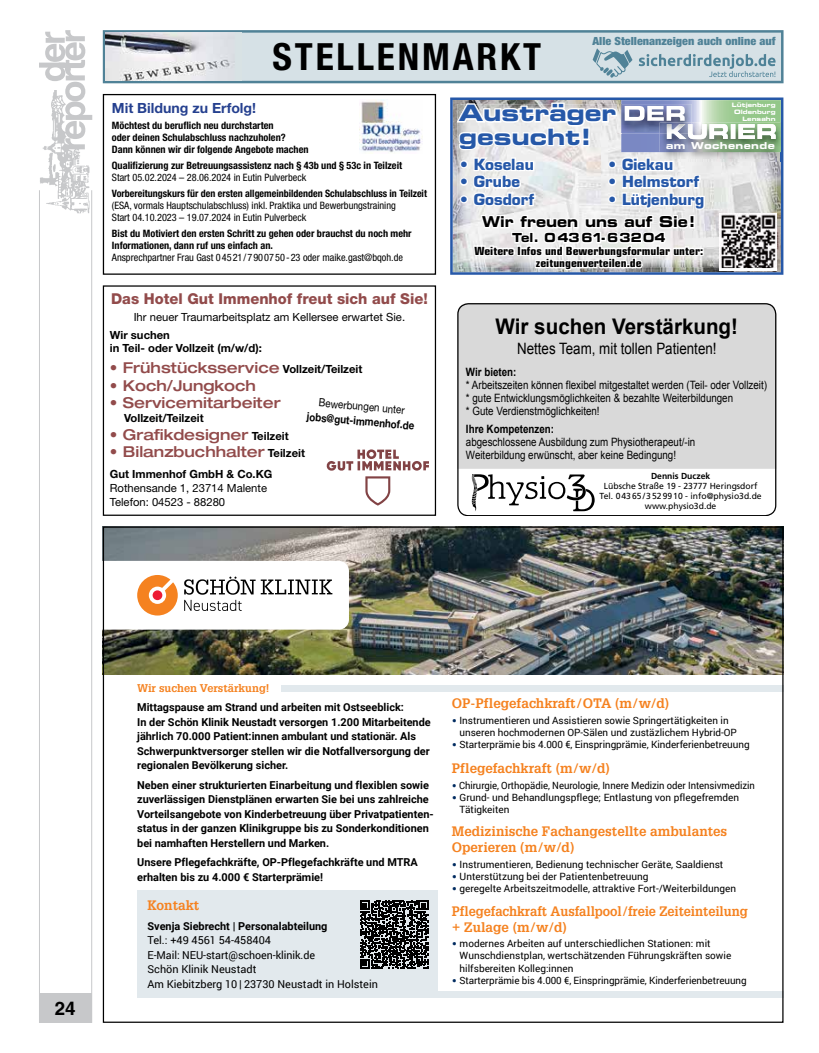
<style>
.page{position:relative;width:819px;height:1053px;background:#fff}
.page>*{position:absolute;margin:0;border:0;box-sizing:border-box;transform-origin:0 0}
.t1{font:700 condensed 37.5px "Helvetica Neue";letter-spacing:.075em;color:#000}
.t2{font:22.5px/23.8px "Eurostile LT Std Bold Ex 2";color:#2658a8}
.t3{font:700 21.5px "Arial";color:#000;scale:.96 1}
.t4{font:700 18.75px "Helvetica LT Std";color:#000}
.t5{font:15.62px "Arial";color:#000;scale:.85 1}
.t6{font:500 expanded 15px "Helvetica Neue";color:#924b4b}
.t7{font:700 15px "Eurostile LT Std";color:#2658a8}
.t8{font:800 15px "Helvetica Neue";color:#924b4b}
.t9{font:15px "Eurostile LT Std Bold Ex 2";color:#000;scale:.9 1}
.t10{font:700 14px "Helvetica Neue LT Std";color:#25408f}
.t11{font:700 13.38px/15.8px "Glypha LT Pro";color:#f58220}
.t12{font:700 13.38px/15.8px "Glypha LT Pro";color:#f58220;scale:.96 1}
.t13{font:12.5px "Eurostile LT Std Bold Ex 2";color:#000;scale:.9 1}
.t14{font:11.5px/12.9px "Arial";color:#000;scale:.85 1}
.t15{font:11.25px/13.8px "Helvetica Neue";color:#000}
.t16{font:700 condensed 11.25px/12.5px "Eurostile LT Std";color:#000;text-align:center;scale:1.13 1}
.t17{font:700 11.25px "Helvetica Neue";color:#000}
.t18{font:700 11.25px/14.8px "Helvetica Neue";color:#000;text-align:center;scale:.87 1}
.t19{font:900 condensed 11.25px "Helvetica Neue";color:#508297;scale:1.08 1}
.t20{font:700 10.88px/14.5px "Roboto";color:#000}
.t21{font:10.88px/14.5px "Roboto";color:#000}
.t22{font:700 10.88px "Glypha LT Pro";color:#f58220}
.t23{font:700 condensed 10.25px/12.1px "Helvetica Neue LT Std";color:#000}
.t24{font:condensed 10.25px/12.1px "Helvetica Neue LT Std";color:#000}
.t25{font:10px/12.1px "Roboto";color:#000}
.t26{font:10px "Roboto";color:#000;scale:.95 1}
.t27{font:9.62px "Eurostile LT Std Bold Ex 2";letter-spacing:.04em;color:#fff}
.t28{font:8.75px/10px "Frutiger LT Std";color:#000;text-align:center}
.t29{font:6px/7.1px "Eurostile LT Std Bold Ex 2";color:#fff;text-align:right}
.s1{font-weight:400}
.s2{font-weight:700}
.s3{font-weight:700;font-stretch:normal;font-size:11.25px;color:#000}
.s4{font-family:"DIN Pro";color:#002b60}
</style>
<div class="page">
<div style="left:39px;top:993px;width:53px;height:29px;background:#c7c8ca"></div>
<hr style="left:91px;top:190px;width:1px;height:832px;background:#c7c8ca">
<hr style="left:39px;top:190px;width:1px;height:832px;background:#c7c8ca">
<img style="left:39px;top:149px;width:51px;height:65px">
<svg style="left:39px;top:30px;width:53px;height:119px"></svg>
<div style="left:459px;top:309px;width:317px;height:160px;background:#d9d9d9"></div>
<div style="left:457px;top:303px;width:319px;height:213px;border:1px solid #000;border-radius:11px"></div>
<svg style="left:471px;top:474px;width:123px;height:37px"></svg>
<div style="left:103px;top:285px;width:333px;height:231px;border:1px solid #000"></div>
<svg style="left:327px;top:449px;width:102px;height:56px"></svg>
<div style="left:103px;top:94px;width:333px;height:181px;border:1px solid #000"></div>
<img style="left:359px;top:99px;width:62px;height:54px">
<img style="left:105px;top:528px;width:676px;height:146px">
<div style="left:431px;top:991px;width:352px;height:7px;background:#e2e9ed"></div>
<div style="left:281px;top:685px;width:502px;height:7px;background:#e2e9ed"></div>
<div style="left:137px;top:890px;width:301px;height:108px;background:#e2e9ed"></div>
<svg style="left:360px;top:900px;width:68px;height:68px"></svg>
<svg style="left:105px;top:561px;width:244px;height:68px"></svg>
<svg style="left:450px;top:97px;width:333px;height:178px;background:#5f7fb4"></svg>
<svg style="left:456px;top:100px;width:326px;height:209px"></svg>
<svg style="left:103px;top:30px;width:680px;height:53px;background:#c4d4db"></svg>
<img style="left:105px;top:33px;width:136px;height:48px">
<svg style="left:638px;top:54px;width:137px;height:23px;background:#b3c8d1"></svg>
<svg style="left:592px;top:48px;width:40px;height:30px"></svg>
<p class="t1" style="left:272px;top:34px;width:270px">STELLENMARKT</p>
<p class="t19" style="left:592px;top:34px;width:171px">Alle Stellenanzeigen auch online auf</p>
<p class="t10" style="left:112px;top:99px;width:146px">Mit Bildung zu Erfolg!</p>
<p class="t23" style="left:112px;top:119px;width:198px">Möchtest du beruflich neu durchstarten<br>oder deinen Schulabschluss nachzuholen?<br>Dann können wir dir folgende Angebote machen</p>
<p class="t23" style="left:112px;top:159px;width:292px">Qualifizierung zur Betreuungsassistenz nach § 43b und § 53c in Teilzeit<br><span class="s1">Start 05.02.2024 – 28.06.2024 in Eutin Pulverbeck</span></p>
<p class="t24" style="left:112px;top:187px;width:316px"><span class="s2">Vorbereitungskurs für den ersten allgemeinbildenden Schulabschluss in Teilzeit </span>(ESA, vormals Hauptschulabschluss) inkl. Praktika und Bewerbungstraining<br>Start 04.10.2023 – 19.07.2024 in Eutin Pulverbeck</p>
<p class="t23" style="left:112px;top:227px;width:301px">Bist du Motiviert den ersten Schritt zu gehen oder brauchst du noch mehr<br>Informationen, dann ruf uns einfach an.<br><span class="s1">Ansprechpartner Frau Gast 04521/7900750-23 oder maike.gast@bqoh.de</span></p>
<p class="t8" style="left:111px;top:290px;width:318px">Das Hotel Gut Immenhof freut sich auf Sie!</p>
<p class="t15" style="left:110px;top:308px;width:297px;line-height:17.2px;text-indent:24px">Ihr neuer Traumarbeitsplatz am Kellersee erwartet Sie.<br><span class="s2">Wir suchen</span></p>
<p class="t17" style="left:110px;top:341px;width:153px">in Teil- oder Vollzeit (m/w/d):</p>
<p class="t6" style="left:110px;top:359px;width:254px">• Frühstücksservice <span class="s3">Vollzeit/Teilzeit</span></p>
<p class="t6" style="left:110px;top:376px;width:147px">• Koch/Jungkoch</p>
<p class="t6" style="left:110px;top:394px;width:172px">• Servicemitarbeiter</p>
<p class="t17" style="left:124px;top:411px;width:81px">Vollzeit/Teilzeit</p>
<p class="t6" style="left:110px;top:425px;width:180px">• Grafikdesigner <span class="s3">Teilzeit</span></p>
<p class="t6" style="left:110px;top:442px;width:197px">• Bilanzbuchhalter <span class="s3">Teilzeit</span></p>
<p class="t15" style="left:110px;top:467px;width:164px"><span class="s2">Gut Immenhof GmbH &amp; Co.KG<br></span>Rothensande 1, 23714 Malente<br>Telefon: 04523 - 88280</p>
<p class="t18" style="left:309px;top:394px;width:126px;rotate:5deg"><span class="s1">Bewerbungen unter </span>jobs@gut-immenhof.de</p>
<p class="t2" style="left:458px;top:101px;width:159px">Austräger gesucht!</p>
<p class="t29" style="left:731px;top:101px;width:45px">Lütjenburg<br>Oldenburg<br>Lensahn</p>
<p class="t27" style="left:666px;top:138px;width:110px">am Wochenende</p>
<p class="t7" style="left:459px;top:155px;width:76px">• Koselau</p>
<p class="t7" style="left:459px;top:173px;width:62px">• Grube</p>
<p class="t7" style="left:459px;top:190px;width:77px">• Gosdorf</p>
<p class="t7" style="left:607px;top:155px;width:67px">• Giekau</p>
<p class="t7" style="left:607px;top:173px;width:93px">• Helmstorf</p>
<p class="t7" style="left:607px;top:190px;width:98px">• Lütjenburg</p>
<p class="t9" style="left:482px;top:211px;width:238px">Wir freuen uns auf Sie!</p>
<p class="t13" style="left:512px;top:229px;width:172px">Tel. 0 43 61- 6 32 04</p>
<p class="t16" style="left:474px;top:244px;width:204px">Weitere Infos und Bewerbungsformular unter: zeitungenverteilen.de</p>
<p class="t3" style="left:495px;top:315px;width:254px">Wir suchen Verstärkung!</p>
<p class="t5" style="left:517px;top:340px;width:236px">Nettes Team, mit tollen Patienten!</p>
<p class="t14" style="left:466px;top:366px;width:355px"><span class="s2">Wir bieten:<br></span>* Arbeitszeiten können flexibel mitgestaltet werden (Teil- oder Vollzeit) * gute Entwicklungsmöglichkeiten &amp; bezahlte Weiterbildungen<br>* Gute Verdienstmöglichkeiten!</p>
<p class="t14" style="left:466px;top:423px;width:271px"><span class="s2">Ihre Kompetenzen:<br></span>abgeschlossene Ausbildung zum Physiotherapeut/-in<br>Weiterbildung erwünscht, aber keine Bedingung!</p>
<p class="t28" style="left:599px;top:471px;width:163px"><span class="s2">Dennis Duczek<br></span>Lübsche Straße 19 - 23777 Heringsdorf<br>Tel. 0 43 65 / 3 52 99 10 - info@physio3d.de www.physio3d.de</p>
<p class="t4" style="left:55px;top:996px;width:22px">24</p>
<p class="t22" style="left:137px;top:681px;width:134px">Wir suchen Verstärkung!</p>
<p class="t20" style="left:137px;top:699px;width:295px">Mittagspause am Strand und arbeiten mit Ostseeblick:<br>In der Schön Klinik Neustadt versorgen 1.200 Mitarbeitende jährlich 70.000 Patient:innen ambulant und stationär. Als Schwerpunktversorger stellen wir die Notfall versorgung der regionalen Bevölkerung sicher.</p>
<p class="t20" style="left:137px;top:777px;width:298px">Neben einer strukturierten Einarbeitung und flexiblen sowie zuverlässigen Dienstplänen erwarten Sie bei uns zahlreiche Vorteilsangebote von Kinderbetreuung über Privatpatienten&shy;status in der ganzen Klinikgruppe bis zu Sonderkonditionen bei namhaften Herstellern und Marken.</p>
<p class="t20" style="left:137px;top:854px;width:282px">Unsere Pflegefachkräfte, OP-Pflegefachkräfte und MTRA erhalten bis zu 4.000 € Starterprämie!</p>
<p class="t11" style="left:147px;top:897px;width:53px">Kontakt</p>
<p class="t21" style="left:147px;top:918px;width:232px"><span class="s2">Svenja Siebrecht | Personalabteilung<br></span>Tel.: +49 4561 54-458404<br>E-Mail: NEU-start@schoen-klinik.de<br>Schön Klinik Neustadt<br>Am Kiebitzberg 10 | 23730 Neustadt in Holstein</p>
<p class="t11" style="left:452px;top:695px;width:219px">OP-Pflegefachkraft/OTA (m/w/d)</p>
<p class="t25" style="left:459px;top:713px;width:279px;text-indent:-8px"><span class="s4">•</span> Instrumentieren und Assistieren sowie Springertätigkeiten in unseren hochmodernen OP-Sälen und zustäzlichem Hybrid-OP</p>
<p class="t25" style="left:452px;top:737px;width:299px"><span class="s4">•</span> Starterprämie bis 4.000 €, Einspringprämie, Kinderferienbetreuung</p>
<p class="t11" style="left:452px;top:760px;width:160px">Pflegefachkraft (m/w/d)</p>
<p class="t26" style="left:452px;top:778px;width:321px"><span class="s4">•</span> Chirurgie, Orthopädie, Neurologie, Innere Medizin oder Intensivmedizin</p>
<p class="t25" style="left:459px;top:790px;width:281px;text-indent:-8px"><span class="s4">•</span> Grund- und Behandlungspflege; Entlastung von pflegefremden<br>Tätigkeiten</p>
<p class="t11" style="left:452px;top:823px;width:277px">Medizinische Fachangestellte ambulantes<br>Operieren (m/w/d)</p>
<p class="t25" style="left:452px;top:857px;width:273px"><span class="s4">•</span> Instrumentieren, Bedienung technischer Geräte, Saaldienst</p>
<p class="t25" style="left:452px;top:869px;width:198px"><span class="s4">•</span> Unterstützung bei der Patientenbetreuung</p>
<p class="t25" style="left:452px;top:881px;width:286px"><span class="s4">•</span> geregelte Arbeitszeitmodelle, attraktive Fort-/Weiterbildungen</p>
<p class="t12" style="left:451px;top:903px;width:310px">Pflegefachkraft Ausfallpool/freie Zeiteinteilung + Zulage (m/w/d)</p>
<p class="t25" style="left:459px;top:937px;width:273px;text-indent:-8px"><span class="s4">•</span> modernes Arbeiten auf unterschiedlichen Stationen: mit<br>Wunschdienstplan, wertschätzenden Führungskräften sowie hilfsbereiten Kolleg:innen</p>
<p class="t25" style="left:452px;top:973px;width:296px"><span class="s4">•</span> Starterprämie bis 4.000 €, Einspringprämie, Kinderferienbetreuung</p>
</div>
